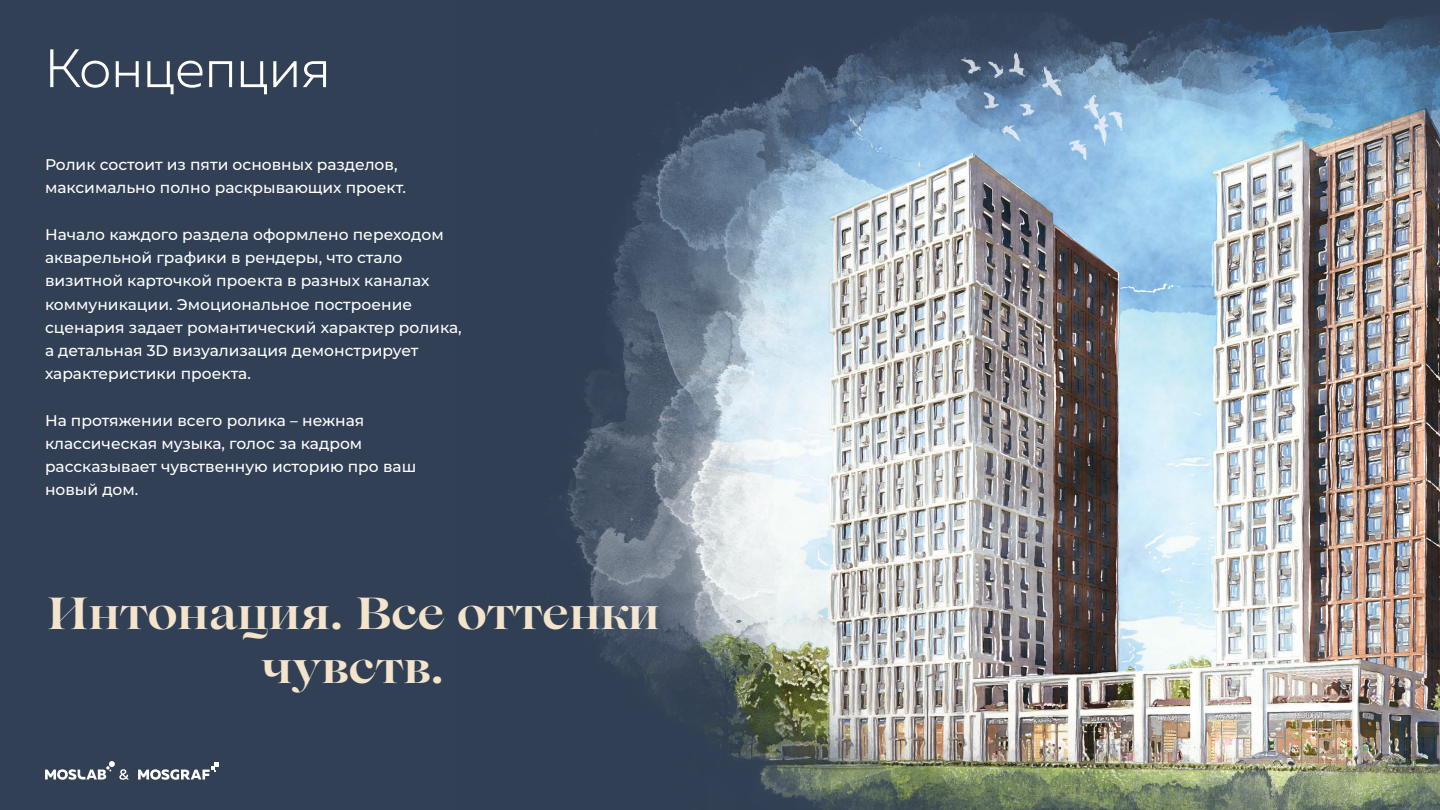
<style>
.page{position:relative;width:1440px;height:810px;background:#324055}
.page>*{position:absolute;margin:0;border:0;box-sizing:border-box;transform-origin:0 0}
.t1{font:300 54px "Muller";letter-spacing:.005em;color:#fff}
.t2{font:700 44.78px/53.8px "Lovelace";letter-spacing:.005em;color:#f4e4cb;text-align:center}
.t3{font:500 15.45px/23.2px "Montserrat";color:#fff}
</style>
<div class="page">
<img style="left:560px;top:16px;width:880px;height:794px">
<svg style="left:138px;top:762px;width:81px;height:18px"></svg>
<svg style="left:45px;top:761px;width:84px;height:19px"></svg>
<h1 class="t1" style="left:45px;top:36px;width:287px">Концепция</h1>
<p class="t3" style="left:45px;top:153px;width:363px">Ролик состоит из пяти основных разделов, максимально полно раскрывающих проект.</p>
<p class="t3" style="left:45px;top:222px;width:418px">Начало каждого раздела оформлено переходом акварельной графики в рендеры, что стало визитной карточкой проекта в разных каналах коммуникации. Эмоциональное построение сценария задает романтический характер ролика, а детальная 3D визуализация демонстрирует характеристики проекта.</p>
<p class="t3" style="left:45px;top:408px;width:373px">На протяжении всего ролика – нежная классическая музыка, голос за кадром рассказывает чувственную историю про ваш новый дом.</p>
<h2 class="t2" style="left:47px;top:584px;width:614px">Интонация. Все оттенки чувств.</h2>
</div>
